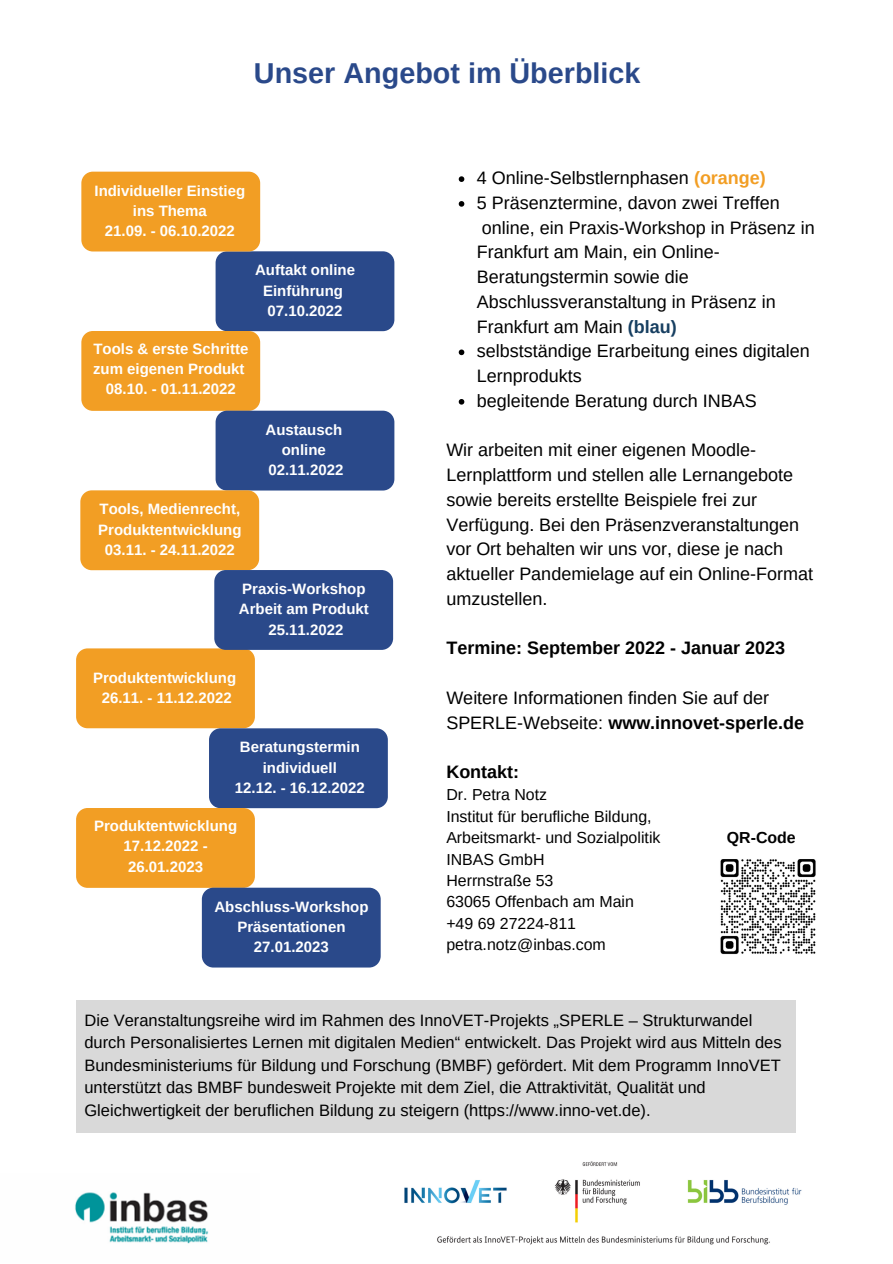
<style>
.page{position:relative;width:893px;height:1264px;background:#fff}
.page>*{position:absolute;margin:0;border:0;box-sizing:border-box;transform-origin:0 0}
.t1{font:700 28.8px "Arimo";color:#2a498a}
.t2{font:18px/24.8px "Arimo";color:#000}
.t3{font:700 18px "Arimo";color:#000}
.t4{font:16.5px/22.5px "Arimo";color:#000}
.t5{font:15.9px/21.3px "Arimo";color:#000}
.t6{font:700 15.9px "Arimo";color:#000}
.t7{font:700 15px/20.2px "Arimo";color:#fff;text-align:center}
.s1{font-weight:700;color:#f29e24}
.s2{font-weight:700;color:#173f61}
.s3{font-weight:700}
</style>
<div class="page">
<img style="left:75px;top:1192px;width:134px;height:52px">
<div style="left:76px;top:1000px;width:719px;height:132px;background:#d9d9d9"></div>
<div style="left:76px;top:648px;width:179px;height:80px;background:#f29e24;border-radius:11px"></div>
<img style="left:404px;top:1161px;width:398px;height:84px">
<div style="left:215px;top:251px;width:179px;height:80px;background:#2a498a;border-radius:11px"></div>
<div style="left:81px;top:172px;width:179px;height:79px;background:#f29e24;border-radius:11px"></div>
<div style="left:81px;top:331px;width:179px;height:80px;background:#f29e24;border-radius:11px"></div>
<div style="left:215px;top:410px;width:179px;height:80px;background:#2a498a;border-radius:11px"></div>
<div style="left:80px;top:490px;width:179px;height:80px;background:#f29e24;border-radius:11px"></div>
<div style="left:214px;top:570px;width:179px;height:80px;background:#2a498a;border-radius:11px"></div>
<div style="left:209px;top:728px;width:179px;height:80px;background:#2a498a;border-radius:11px"></div>
<div style="left:76px;top:808px;width:179px;height:79px;background:#f29e24;border-radius:11px"></div>
<div style="left:202px;top:887px;width:178px;height:80px;background:#2a498a;border-radius:11px"></div>
<svg style="left:458px;top:176px;width:6px;height:6px"></svg>
<svg style="left:458px;top:201px;width:6px;height:6px"></svg>
<svg style="left:458px;top:349px;width:6px;height:6px"></svg>
<svg style="left:458px;top:399px;width:6px;height:5px"></svg>
<img style="left:720px;top:859px;width:96px;height:96px">
<h1 class="t1" style="left:254px;top:57px;width:388px">Unser Angebot im Überblick</h1>
<p class="t7" style="left:94px;top:180px;width:152px">Individueller Einstieg ins Thema<br>21.09. - 06.10.2022</p>
<p class="t7" style="left:255px;top:260px;width:101px">Auftakt online<br>Einführung<br>07.10.2022</p>
<p class="t7" style="left:93px;top:338px;width:157px">Tools &amp; erste Schritte zum eigenen Produkt<br>08.10. - 01.11.2022</p>
<p class="t7" style="left:265px;top:419px;width:79px">Austausch online<br>02.11.2022</p>
<p class="t7" style="left:98px;top:499px;width:145px">Tools, Medienrecht,<br>Produktentwicklung<br>03.11. - 24.11.2022</p>
<p class="t7" style="left:239px;top:579px;width:131px">Praxis-Workshop<br>Arbeit am Produkt<br>25.11.2022</p>
<p class="t7" style="left:93px;top:667px;width:145px">Produktentwicklung<br>26.11. - 11.12.2022</p>
<p class="t7" style="left:235px;top:737px;width:131px">Beratungstermin individuell<br>12.12. - 16.12.2022</p>
<p class="t7" style="left:94px;top:815px;width:145px">Produktentwicklung<br>17.12.2022 -<br>26.01.2023</p>
<p class="t7" style="left:214px;top:896px;width:155px">Abschluss-Workshop<br>Präsentationen<br>27.01.2023</p>
<p class="t2" style="left:477px;top:165px;width:339px">4 Online-Selbstlernphasen <span class="s1">(orange)<br></span>5 Präsenztermine, davon zwei Treffen online, ein Praxis-Workshop in Präsenz in Frankfurt am Main, ein Online-Beratungstermin sowie die Abschlussveranstaltung in Präsenz in Frankfurt am Main <span class="s2">(blau)<br></span>selbstständige Erarbeitung eines digitalen Lernprodukts<br>begleitende Beratung durch INBAS</p>
<p class="t2" style="left:446px;top:438px;width:368px">Wir arbeiten mit einer eigenen Moodle-Lernplattform und stellen alle Lernangebote sowie bereits erstellte Beispiele frei zur Verfügung. Bei den Präsenzveranstaltungen vor Ort behalten wir uns vor, diese je nach aktueller Pandemielage auf ein Online-Format umzustellen.</p>
<p class="t3" style="left:446px;top:638px;width:340px">Termine: September 2022 - Januar 2023</p>
<p class="t2" style="left:446px;top:685px;width:359px">Weitere Informationen finden Sie auf der<br>SPERLE-Webseite: <span class="s3">www.innovet-sperle.de</span></p>
<p class="t3" style="left:446px;top:761px;width:74px">Kontakt:</p>
<p class="t5" style="left:446px;top:784px;width:216px">Dr. Petra Notz<br>Institut für berufliche Bildung,<br>Arbeitsmarkt- und Sozialpolitik</p>
<p class="t6" style="left:726px;top:828px;width:70px">QR-Code</p>
<p class="t5" style="left:446px;top:848px;width:189px">INBAS GmbH<br>Herrnstraße 53<br>63065 Offenbach am Main +49 69 27224-811 petra.notz@inbas.com</p>
<p class="t4" style="left:84px;top:1008px;width:698px">Die Veranstaltungsreihe wird im Rahmen des InnoVET-Projekts „SPERLE – Strukturwandel durch Personalisiertes Lernen mit digitalen Medien“ entwickelt. Das Projekt wird aus Mitteln des Bundesministeriums für Bildung und Forschung (BMBF) gefördert. Mit dem Programm InnoVET unterstützt das BMBF bundesweit Projekte mit dem Ziel, die Attraktivität, Qualität und Gleichwertigkeit der beruflichen Bildung zu steigern (https://www.inno-vet.de).</p>
</div>
